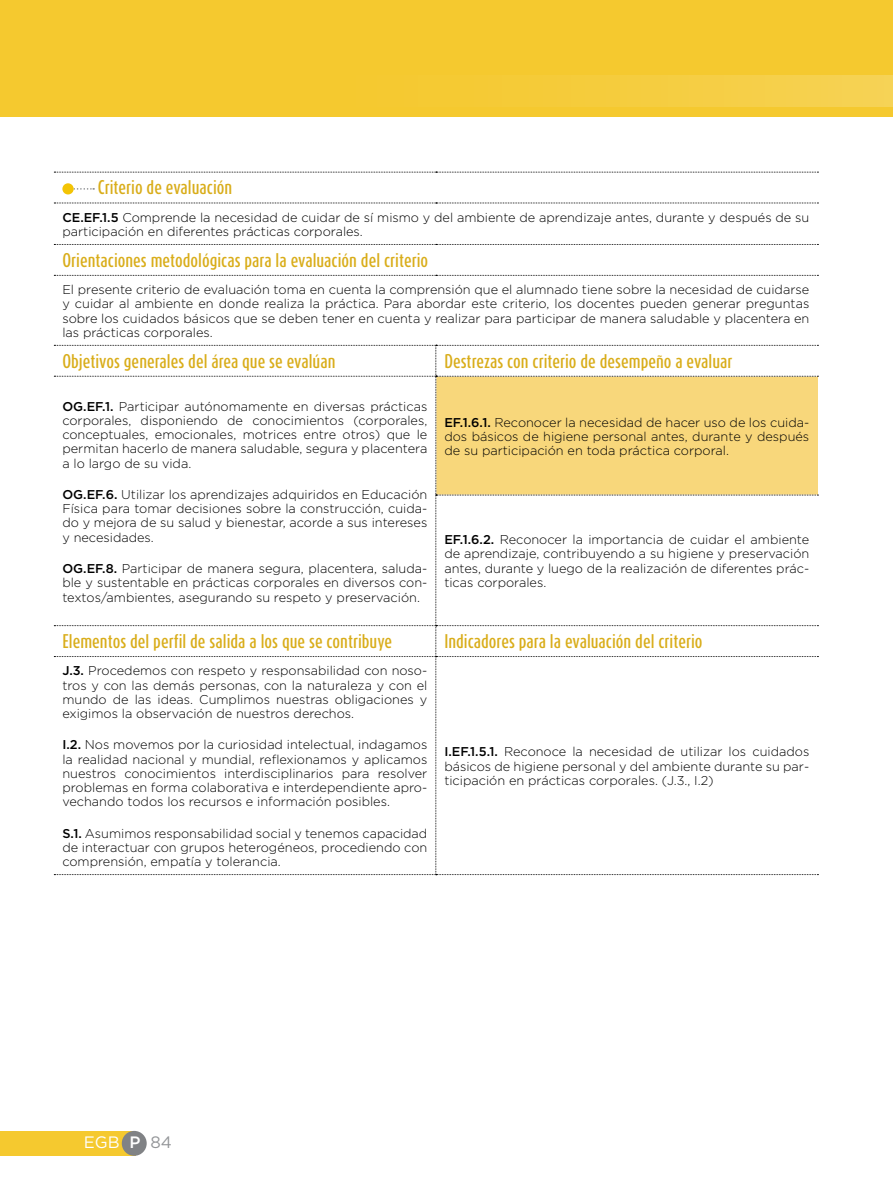
<style>
.page{position:relative;width:893px;height:1191px;background:#fff}
.page>*{position:absolute;margin:0;border:0;box-sizing:border-box;transform-origin:0 0}
.t1{font:500 16.5px "Dax Compact";color:#d9ad1a}
.t2{font:16.5px "Gotham";color:#fff}
.t3{font:300 12.75px/14.2px "Gotham";color:#000;text-align:justify}
.s1{font-weight:500}
.s2{color:#939598}
</style>
<div class="page">
<div style="left:0;top:0;width:893px;height:117px;background:#f5c92f"></div>
<div style="left:43px;top:75px;width:850px;height:32px;background:linear-gradient(to right,#f5c726,#f6d04d)"></div>
<div style="left:0;top:1130px;width:135px;height:25px;background:#f5c92f"></div>
<div style="left:122px;top:1130px;width:25px;height:25px;background:#808285;border-radius:50%"></div>
<svg style="left:54px;top:172px;width:764px;height:1px"></svg>
<svg style="left:54px;top:203px;width:764px;height:1px"></svg>
<svg style="left:54px;top:244px;width:764px;height:1px"></svg>
<svg style="left:54px;top:275px;width:764px;height:1px"></svg>
<svg style="left:54px;top:345px;width:764px;height:530px"></svg>
<svg style="left:74px;top:188px;width:20px;height:2px"></svg>
<div style="left:62px;top:183px;width:12px;height:11px;background:#f3c405;border-radius:50%"></div>
<p class="t1" style="left:98px;top:177px;width:136px">Criterio de evaluación</p>
<p class="t3" style="left:62px;top:210px;width:748px"><span class="s1">CE.EF.1.5</span> Comprende la necesidad de cuidar de sí mismo y del ambiente de aprendizaje antes, durante y después de su participación en diferentes prácticas corporales.</p>
<p class="t1" style="left:62px;top:249px;width:367px">Orientaciones metodológicas para la evaluación del criterio</p>
<p class="t3" style="left:62px;top:282px;width:748px">El presente criterio de evaluación toma en cuenta la comprensión que el alumnado tiene sobre la necesidad de cuidarse y cuidar al ambiente en donde realiza la práctica. Para abordar este criterio, los docentes pueden generar preguntas sobre los cuidados básicos que se deben tener en cuenta y realizar para participar de manera saludable y placentera en las prácticas corporales.</p>
<p class="t1" style="left:62px;top:350px;width:275px">Objetivos generales del área que se evalúan</p>
<p class="t1" style="left:444px;top:350px;width:290px">Destrezas con criterio de desempeño a evaluar</p>
<p class="t3" style="left:62px;top:398px;width:366px"><span class="s1">OG.EF.1.</span> Participar autónomamente en diversas prácticas corporales, disponiendo de conocimientos (corporales, conceptuales, emocionales, motrices entre otros) que le permitan hacerlo de manera saludable, segura y placentera a lo largo de su vida.</p>
<p class="t3" style="left:62px;top:487px;width:366px"><span class="s1">OG.EF.6.</span> Utilizar los aprendizajes adquiridos en Educación Física para tomar decisiones sobre la construcción, cuida&shy;do y mejora de su salud y bienestar, acorde a sus intereses y necesidades.</p>
<p class="t3" style="left:62px;top:561px;width:366px"><span class="s1">OG.EF.8.</span> Participar de manera segura, placentera, saluda&shy;ble y sustentable en prácticas corporales en diversos con&shy;textos/ambientes, asegurando su respeto y preservación.</p>
<p class="t3" style="left:444px;top:414px;width:366px"><span class="s1">EF.1.6.1.</span> Reconocer la necesidad de hacer uso de los cuida&shy;dos básicos de higiene personal antes, durante y después de su participación en toda práctica corporal.</p>
<p class="t3" style="left:444px;top:532px;width:366px"><span class="s1">EF.1.6.2.</span> Reconocer la importancia de cuidar el ambiente de aprendizaje, contribuyendo a su higiene y preservación antes, durante y luego de la realización de diferentes prác&shy;ticas corporales.</p>
<p class="t1" style="left:62px;top:630px;width:331px">Elementos del perfil de salida a los que se contribuye</p>
<p class="t1" style="left:444px;top:630px;width:260px">Indicadores para la evaluación del criterio</p>
<p class="t3" style="left:62px;top:663px;width:366px"><span class="s1">J.3.</span> Procedemos con respeto y responsabilidad con noso&shy;tros y con las demás personas, con la naturaleza y con el mundo de las ideas. Cumplimos nuestras obligaciones y exigimos la observación de nuestros derechos.</p>
<p class="t3" style="left:62px;top:737px;width:366px"><span class="s1">I.2.</span> Nos movemos por la curiosidad intelectual, indagamos la realidad nacional y mundial, reflexionamos y aplicamos nuestros conocimientos interdisciplinarios para resolver problemas en forma colaborativa e interdependiente apro&shy;vechando todos los recursos e información posibles.</p>
<p class="t3" style="left:62px;top:825px;width:366px"><span class="s1">S.1.</span> Asumimos responsabilidad social y tenemos capacidad de interactuar con grupos heterogéneos, procediendo con comprensión, empatía y tolerancia.</p>
<p class="t3" style="left:444px;top:744px;width:366px"><span class="s1">I.EF.1.5.1.</span> Reconoce la necesidad de utilizar los cuidados básicos de higiene personal y del ambiente durante su par&shy;ticipación en prácticas corporales. (J.3., I.2)</p>
<p class="t2" style="left:84px;top:1131px;width:90px">EGB <span class="s1">P</span> <span class="s2">84</span></p>
</div>
